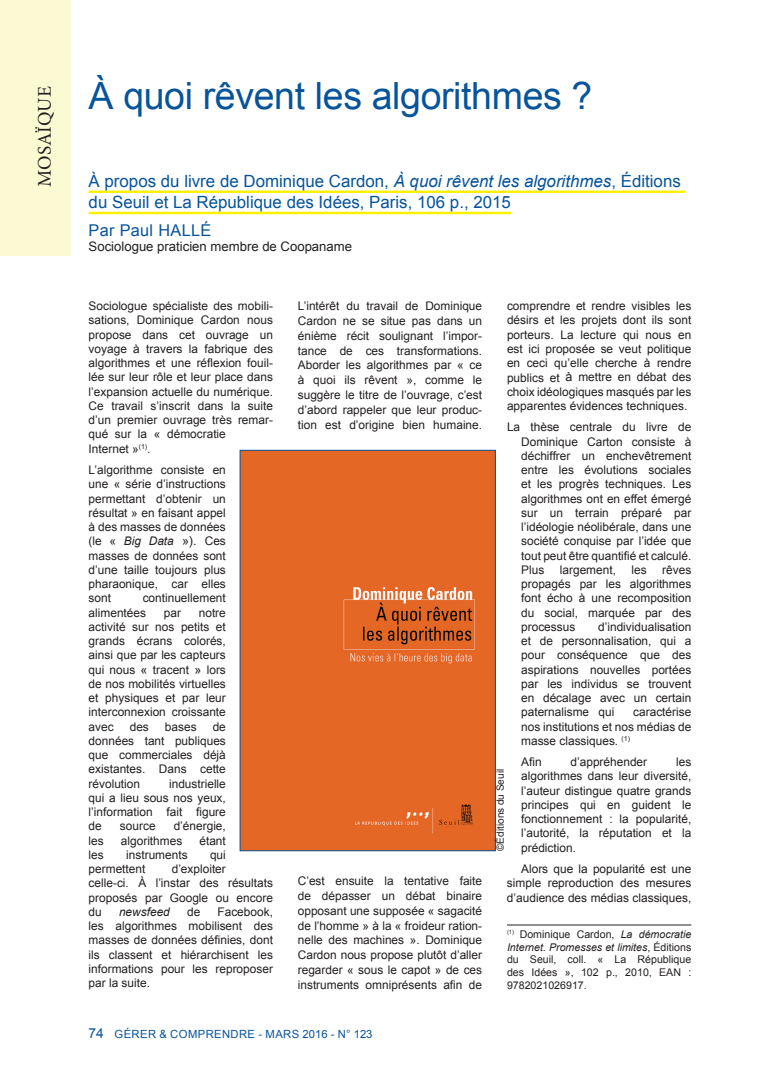
<style>
.page{position:relative;width:780px;height:1088px;background:#fff}
.page>*{position:absolute;margin:0;border:0;box-sizing:border-box;transform-origin:0 0}
.t1{font:37.5px "Arial";letter-spacing:-.01em;color:#07549a}
.t2{font:19.38px "Minion Pro";letter-spacing:.01em;color:#231f20}
.t3{font:16.88px/21.2px "Arial";color:#07549a}
.t4{font:16.25px "Arial";letter-spacing:.02em;color:#07549a}
.t5{font:13.12px "Arial";color:#231f20}
.t6{font:11.88px/14.2px "Arial";color:#231f20;text-align:justify}
.t7{font:italic 11.88px "Arial";color:#231f20}
.t8{font:11.25px "Arial";letter-spacing:.035em;color:#07549a}
.t9{font:10.62px/12.8px "Arial";color:#231f20;text-align:justify}
.t10{font:10px "Arial";color:#231f20}
.s1{font-style:italic}
.s2{font-size:12.5px}
.s3{font-size:13.75px}
</style>
<div class="page">
<div style="left:0;top:0;width:71px;height:255px;background:#fcfad2"></div>
<div style="left:241px;top:452px;width:253px;height:397px;background:#e56725"></div>
<div style="left:239px;top:450px;width:257px;height:401px;border:1px solid #07549a"></div>
<hr style="left:89px;top:190px;width:596px;height:3px;background:#fff101">
<hr style="left:89px;top:212px;width:422px;height:2px;background:#fff101">
<hr style="left:507px;top:925px;width:184px;height:1px;background:#231f20">
<h2 class="t2" style="left:32px;top:187px;width:103px;rotate:-90deg">MOSAÏQUE</h2>
<h1 class="t1" style="left:89px;top:70px;width:505px">À quoi rêvent les algorithmes ?</h1>
<h3 class="t3" style="left:89px;top:170px;width:593px">À propos du livre de Dominique Cardon, <span class="s1">À quoi rêvent les algorithmes</span>, Éditions du Seuil et La République des Idées, Paris, 106 p., 2015</h3>
<h3 class="t4" style="left:89px;top:219px;width:124px">Par Paul HALLÉ</h3>
<p class="t5" style="left:89px;top:237px;width:265px">Sociologue praticien membre de Coopaname</p>
<p class="t6" style="left:89px;top:299px;width:186px;text-align:left">Sociologue spécialiste des mobili&shy;sations, Dominique Cardon nous propose dans cet ouvrage un voyage à travers la fabrique des algorithmes et une réflexion fouil&shy;lée sur leur rôle et leur place dans l’expansion actuelle du numérique.<br>Ce travail s’inscrit dans la suite d’un premier ouvrage très remar&shy;qué sur la « démocratie<br>Internet »<sup>(1)</sup>.</p>
<p class="t6" style="left:89px;top:463px;width:139px">L’algorithme consiste en une « série d’instructions permettant d’obtenir un résultat » en faisant appel à des masses de données (le « <span class="s1">Big Data</span> <span class="s2">»).</span> Ces masses de données sont d’une taille toujours plus pharaonique, car elles sont</p>
<p class="t6" style="left:89px;top:591px;width:139px;text-indent:54px">continuellement alimentées</p>
<p class="t6" style="left:89px;top:605px;width:139px;text-indent:110px">notre activité sur nos petits et grands écrans colorés, ainsi que par les capteurs qui nous <span class="s2">«</span> tracent <span class="s2">»</span> lors de nos mobilités virtuelles et physiques et par leur interconnexion croissante avec</p>
<p class="t6" style="left:164px;top:605px;width:19px">par</p>
<p class="t6" style="left:89px;top:719px;width:139px;text-indent:124px">de données tant publiques que commerciales déjà existantes. Dans cette révolution</p>
<p class="t6" style="left:130px;top:719px;width:21px">des</p>
<p class="t6" style="left:165px;top:719px;width:33px">bases</p>
<p class="t6" style="left:89px;top:776px;width:139px;text-indent:80px">industrielle qui a lieu sous nos yeux, l’information fait figure de</p>
<p class="t6" style="left:120px;top:819px;width:37px">source</p>
<p class="t6" style="left:174px;top:819px;width:54px">d’énergie,</p>
<p class="t6" style="left:89px;top:833px;width:17px">les</p>
<p class="t6" style="left:121px;top:833px;width:63px">algorithmes</p>
<p class="t6" style="left:199px;top:833px;width:28px">étant</p>
<p class="t6" style="left:89px;top:847px;width:17px">les</p>
<p class="t6" style="left:126px;top:847px;width:63px">instruments</p>
<p class="t6" style="left:210px;top:847px;width:17px">qui</p>
<p class="t6" style="left:89px;top:862px;width:58px">permettent</p>
<p class="t6" style="left:89px;top:862px;width:186px;text-align:left;text-indent:83px">d’exploiter<br>celle-ci. À l’instar des résultats proposés par Google ou encore du</p>
<p class="t7" style="left:119px;top:904px;width:52px">newsfeed</p>
<p class="t6" style="left:187px;top:904px;width:15px">de</p>
<p class="t6" style="left:89px;top:904px;width:186px;text-indent:129px">Facebook, les algorithmes mobilisent des masses de données définies, dont ils classent et hiérarchisent les informations pour les reproposer par la suite.</p>
<p class="t6" style="left:298px;top:299px;width:186px;line-height:14.8px">L’intérêt du travail de Dominique Cardon ne se situe pas dans un énième récit soulignant l’impor&shy;tance de ces transformations.<br>Aborder les algorithmes par « ce à quoi ils rêvent », comme le suggère le titre de l’ouvrage, c’est d’abord rappeler que leur produc&shy;tion est d’origine bien humaine.</p>
<p class="t6" style="left:298px;top:873px;width:186px;line-height:14.8px">C’est ensuite la tentative faite de dépasser un débat binaire opposant une supposée « sagacité de l’homme » à la « froideur ration&shy;nelle des machines ». Dominique Cardon nous propose plutôt d’aller regarder « sous le capot » de ces instruments omniprésents afin de</p>
<p class="t6" style="left:507px;top:299px;width:186px">comprendre et rendre visibles les désirs et les projets dont ils sont porteurs. La lecture qui nous en est ici proposée se veut politique en ceci qu’elle cherche à rendre publics et <span class="s2">à</span> mettre en débat des choix idéologiques masqués par les apparentes évidences techniques.</p>
<p class="t6" style="left:521px;top:420px;width:172px;text-indent:-14px">La thèse centrale du livre de Dominique Carton consiste à déchiffrer un enchevêtrement entre les évolutions sociales et les progrès techniques. Les algorithmes ont en effet émergé sur un terrain préparé par l’idéologie néolibérale, dans une société conquise par l’idée que tout peut être quantifié et calculé.<br>Plus</p>
<p class="t6" style="left:521px;top:562px;width:172px;text-indent:141px">rêves propagés par les algorithmes font écho à une recomposition du social, marquée par des processus</p>
<p class="t6" style="left:560px;top:562px;width:58px">largement,</p>
<p class="t6" style="left:631px;top:562px;width:17px">les</p>
<p class="t6" style="left:521px;top:619px;width:172px;text-indent:77px">d’individualisation et de personnalisation, qui a pour conséquence que des aspirations nouvelles portées par les individus se trouvent en décalage avec un certain paternalisme qui</p>
<p class="t6" style="left:521px;top:705px;width:172px;text-indent:112px">caractérise nos institutions et nos médias de masse classiques. <sup>(1)</sup></p>
<p class="t6" style="left:521px;top:755px;width:22px">Afin</p>
<p class="t6" style="left:570px;top:755px;width:78px">d’appréhender</p>
<p class="t6" style="left:521px;top:755px;width:172px;text-indent:155px">les algorithmes dans leur diversité, l’auteur distingue quatre grands principes qui en guident le fonctionnement : la popularité, l’autorité, la réputation et la prédiction.</p>
<p class="t6" style="left:507px;top:862px;width:186px;text-indent:14px">Alors que la popularité est une simple reproduction des mesures d’audience des médias classiques,</p>
<p class="t9" style="left:507px;top:927px;width:186px"><sup>(1)</sup> Dominique Cardon, <span class="s1">La démocratie Internet. Promesses et limites</span>, Éditions du Seuil, coll. « La République des Idées », 102 p., 2010, EAN :<br>9782021026917.</p>
<p class="t10" style="left:493px;top:851px;width:84px;rotate:-90deg">©Éditions du Seuil</p>
<p class="t8" style="left:89px;top:1026px;width:285px"><span class="s3">74</span> GÉRER &amp; COMPRENDRE - MARS 2016 - N° 123</p>
</div>
